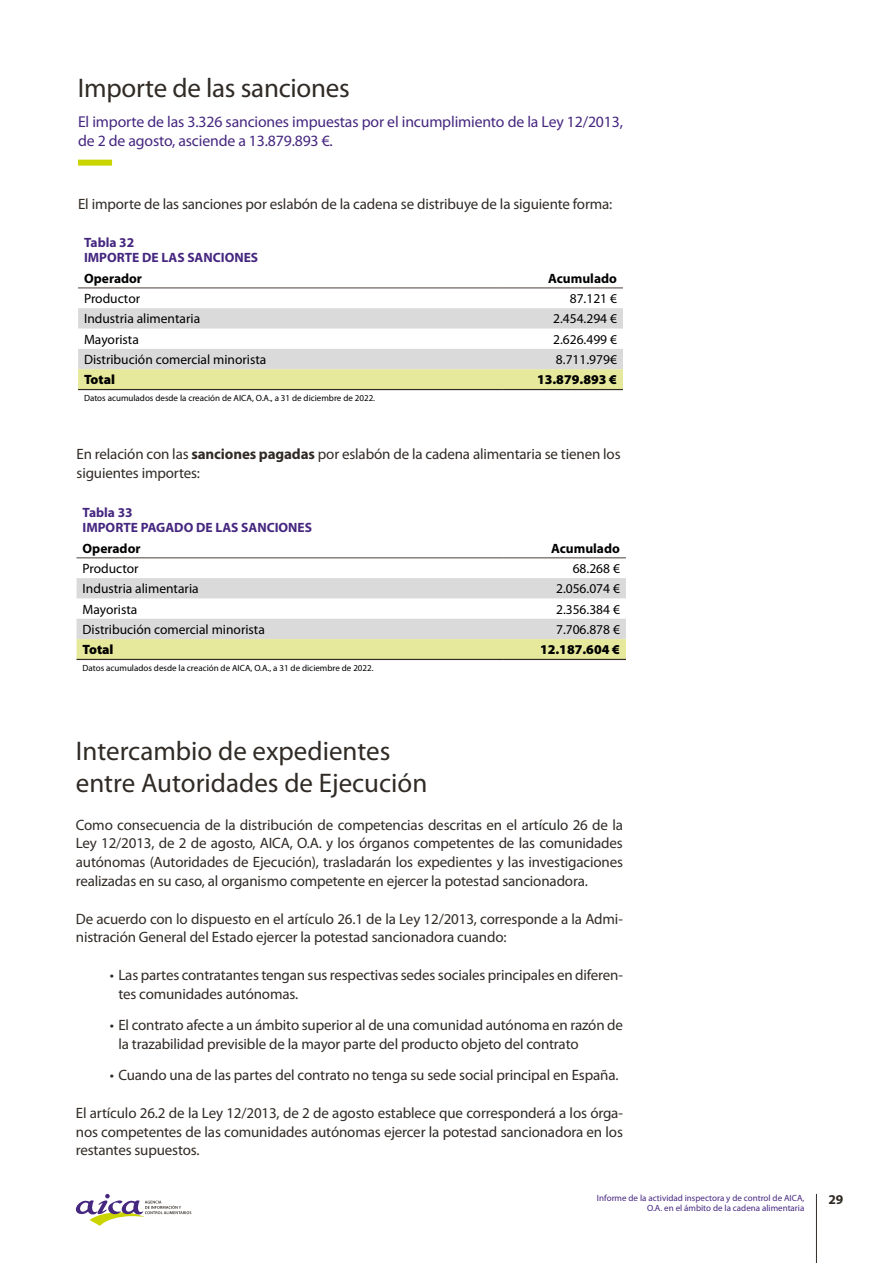
<style>
.page{position:relative;width:893px;height:1263px;background:#fff}
.page>*{position:absolute;margin:0;border:0;box-sizing:border-box;transform-origin:0 0}
.t1{font:27px/32.4px "Myriad Pro";color:#312b26}
.t2{font:15.75px/19.5px "Myriad Pro";letter-spacing:-.01em;color:#462780}
.t3{font:15px/18.8px "Myriad Pro";letter-spacing:-.01em;color:#312b26}
.t4{font:13.5px "Myriad Pro";color:#000}
.t5{font:700 13.5px/15px "Myriad Pro";color:#462780}
.t6{font:700 13.5px "Myriad Pro";color:#000}
.t7{font:900 13.5px "Myriad Pro";color:#000}
.t8{font:700 13.5px "Myriad Pro";color:#312b26}
.t9{font:9px "Myriad Pro";color:#000}
.t10{font:9px/10.8px "Myriad Pro";color:#462780;text-align:right}
.s1{font-weight:700}
</style>
<div class="page">
<hr style="left:816px;top:1194px;width:1px;height:69px;background:#312b26">
<svg style="left:75px;top:1194px;width:116px;height:32px"></svg>
<div style="left:78px;top:160px;width:34px;height:6px;background:#cad400"></div>
<svg style="left:78px;top:308px;width:545px;height:81px"></svg>
<hr style="left:78px;top:287px;width:425px;height:2px;background:#877f7b">
<hr style="left:503px;top:287px;width:120px;height:2px;background:#877f7b">
<hr style="left:78px;top:389px;width:425px;height:1px;background:#312b26">
<hr style="left:503px;top:389px;width:120px;height:1px;background:#312b26">
<svg style="left:77px;top:578px;width:549px;height:81px"></svg>
<hr style="left:77px;top:557px;width:427px;height:1px;background:#877f7b">
<hr style="left:504px;top:557px;width:122px;height:1px;background:#877f7b">
<hr style="left:77px;top:659px;width:427px;height:1px;background:#312b26">
<hr style="left:504px;top:659px;width:122px;height:1px;background:#312b26">
<h1 class="t1" style="left:78px;top:71px;width:274px">Importe de las sanciones</h1>
<p class="t2" style="left:78px;top:111px;width:546px">El importe de las 3.326 sanciones impuestas por el incumplimiento de la Ley 12/2013, de 2 de agosto, asciende a 13.879.893 €.</p>
<p class="t3" style="left:78px;top:194px;width:536px">El importe de las sanciones por eslabón de la cadena se distribuye de la siguiente forma:</p>
<p class="t5" style="left:84px;top:235px;width:176px">Tabla 32<br>IMPORTE DE LAS SANCIONES</p>
<p class="t6" style="left:84px;top:269px;width:60px">Operador</p>
<p class="t6" style="left:548px;top:269px;width:70px">Acumulado</p>
<p class="t4" style="left:84px;top:290px;width:58px">Productor</p>
<p class="t4" style="left:570px;top:290px;width:49px">87.121 €</p>
<p class="t4" style="left:84px;top:311px;width:118px">Industria alimentaria</p>
<p class="t4" style="left:553px;top:311px;width:65px">2.454.294 €</p>
<p class="t4" style="left:84px;top:331px;width:56px">Mayorista</p>
<p class="t4" style="left:553px;top:331px;width:65px">2.626.499 €</p>
<p class="t4" style="left:84px;top:351px;width:184px">Distribución comercial minorista</p>
<p class="t4" style="left:556px;top:351px;width:62px">8.711.979€</p>
<p class="t7" style="left:84px;top:371px;width:33px">Total</p>
<p class="t7" style="left:537px;top:371px;width:81px">13.879.893 €</p>
<p class="t9" style="left:84px;top:393px;width:293px">Datos acumulados desde la creación de AICA, O.A., a 31 de diciembre de 2022.</p>
<p class="t3" style="left:77px;top:445px;width:546px">En relación con las <span class="s1">sanciones pagadas</span> por eslabón de la cadena alimentaria se tienen los siguientes importes:</p>
<p class="t5" style="left:83px;top:505px;width:231px">Tabla 33<br>IMPORTE PAGADO DE LAS SANCIONES</p>
<p class="t6" style="left:83px;top:539px;width:60px">Operador</p>
<p class="t6" style="left:551px;top:539px;width:70px">Acumulado</p>
<p class="t4" style="left:83px;top:560px;width:58px">Productor</p>
<p class="t4" style="left:573px;top:560px;width:49px">68.268 €</p>
<p class="t4" style="left:83px;top:580px;width:118px">Industria alimentaria</p>
<p class="t4" style="left:556px;top:580px;width:65px">2.056.074 €</p>
<p class="t4" style="left:83px;top:601px;width:56px">Mayorista</p>
<p class="t4" style="left:556px;top:601px;width:65px">2.356.384 €</p>
<p class="t4" style="left:83px;top:621px;width:184px">Distribución comercial minorista</p>
<p class="t4" style="left:556px;top:621px;width:65px">7.706.878 €</p>
<p class="t7" style="left:83px;top:641px;width:33px">Total</p>
<p class="t7" style="left:540px;top:641px;width:81px">12.187.604 €</p>
<p class="t9" style="left:83px;top:663px;width:293px">Datos acumulados desde la creación de AICA, O.A., a 31 de diciembre de 2022.</p>
<h1 class="t1" style="left:76px;top:734px;width:353px">Intercambio de expedientes entre Autoridades de Ejecución</h1>
<p class="t3" style="left:76px;top:815px;width:549px;text-align:justify">Como consecuencia de la distribución de competencias descritas en el artículo 26 de la Ley 12/2013, de 2 de agosto, AICA, O.A. y los órganos competentes de las comunidades autónomas (Autoridades de Ejecución), trasladarán los expedientes y las investigaciones realizadas en su caso, al organismo competente en ejercer la potestad sancionadora.</p>
<p class="t3" style="left:76px;top:909px;width:549px">De acuerdo con lo dispuesto en el artículo 26.1 de la Ley 12/2013, corresponde a la Admi&shy;nistración General del Estado ejercer la potestad sancionadora cuando:</p>
<p class="t3" style="left:118px;top:965px;width:506px;text-indent:-9px">• Las partes contratantes tengan sus respectivas sedes sociales principales en diferen&shy;tes comunidades autónomas.</p>
<p class="t3" style="left:118px;top:1015px;width:506px;text-indent:-9px">• El contrato afecte a un ámbito superior al de una comunidad autónoma en razón de la trazabilidad previsible de la mayor parte del producto objeto del contrato</p>
<p class="t3" style="left:110px;top:1065px;width:510px">• Cuando una de las partes del contrato no tenga su sede social principal en España.</p>
<p class="t3" style="left:76px;top:1103px;width:549px;text-align:justify">El artículo 26.2 de la Ley 12/2013, de 2 de agosto establece que corresponderá a los órga&shy;nos competentes de las comunidades autónomas ejercer la potestad sancionadora en los restantes supuestos.</p>
<p class="t10" style="left:597px;top:1192px;width:209px">Informe de la actividad inspectora y de control de AICA,<br>O.A. en el ámbito de la cadena alimentaria</p>
<p class="t8" style="left:828px;top:1191px;width:16px">29</p>
</div>
